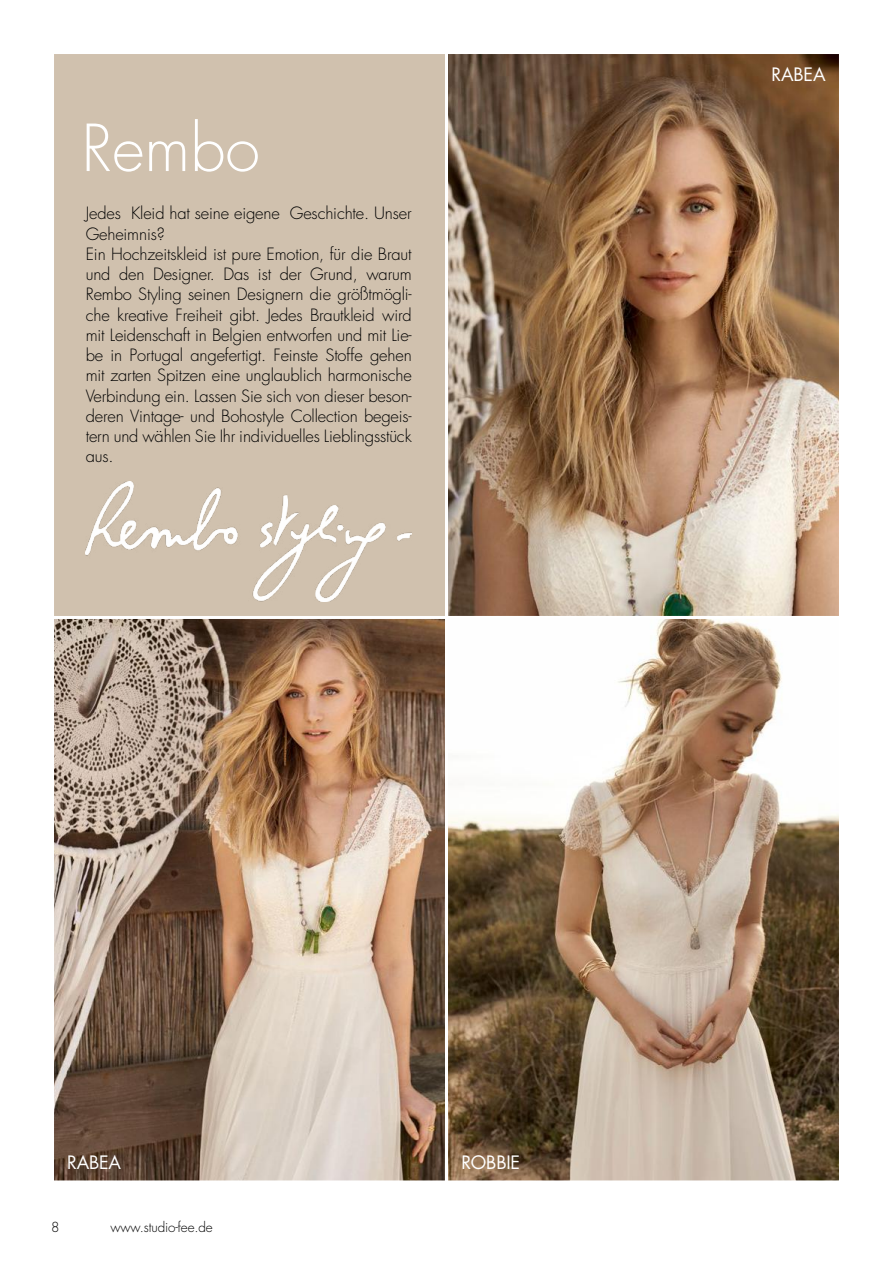
<style>
.page{position:relative;width:893px;height:1263px;background:#fff}
.page>*{position:absolute;margin:0;border:0;box-sizing:border-box;transform-origin:0 0}
.t1{font:300 63px "Futura Std";color:#fff}
.t2{font:18px "Futura Std";letter-spacing:-.01em;color:#fff}
.t3{font:300 16.5px/20.2px "Futura Std";letter-spacing:-.01em;color:#000}
.t4{font:300 13.5px "Futura Std";letter-spacing:-.01em;color:#000}
</style>
<div class="page">
<div style="left:51px;top:51px;width:397px;height:568px;background:#d0c1ae;border:3px solid #fff"></div>
<img style="left:449px;top:55px;width:389px;height:560px">
<div style="left:445px;top:51px;width:397px;height:568px;border:3px solid #fff"></div>
<svg style="left:449px;top:620px;width:389px;height:559px"></svg>
<div style="left:445px;top:616px;width:397px;height:567px;border:3px solid #fff"></div>
<img style="left:55px;top:620px;width:389px;height:559px">
<div style="left:51px;top:616px;width:397px;height:567px;border:3px solid #fff"></div>
<img style="left:86px;top:482px;width:326px;height:120px">
<h1 class="t1" style="left:82px;top:110px;width:180px">Rembo</h1>
<p class="t3" style="left:86px;top:204px;width:327px">Jedes Kleid hat seine eigene Geschichte. Unser Geheimnis?<br>Ein Hochzeitskleid ist pure Emotion, für die Braut und den Designer. Das ist der Grund, warum Rembo Styling seinen Designern die größtmögli&shy;che kreative Freiheit gibt. Jedes Brautkleid wird mit Leidenschaft in Belgien entworfen und mit Lie&shy;be in Portugal angefertigt. Feinste Stoffe gehen mit zarten Spitzen eine unglaublich harmonische Verbindung ein. Lassen Sie sich von dieser beson&shy;deren Vintage- und Bohostyle Collection begeis&shy;tern und wählen Sie Ihr individuelles Lieblingsstück aus.</p>
<p class="t2" style="left:771px;top:63px;width:56px">RABEA</p>
<p class="t2" style="left:67px;top:1151px;width:56px">RABEA</p>
<p class="t2" style="left:461px;top:1151px;width:60px">ROBBIE</p>
<p class="t4" style="left:51px;top:1219px;width:10px">8</p>
<p class="t4" style="left:111px;top:1219px;width:104px">www.studio-fee.de</p>
</div>
